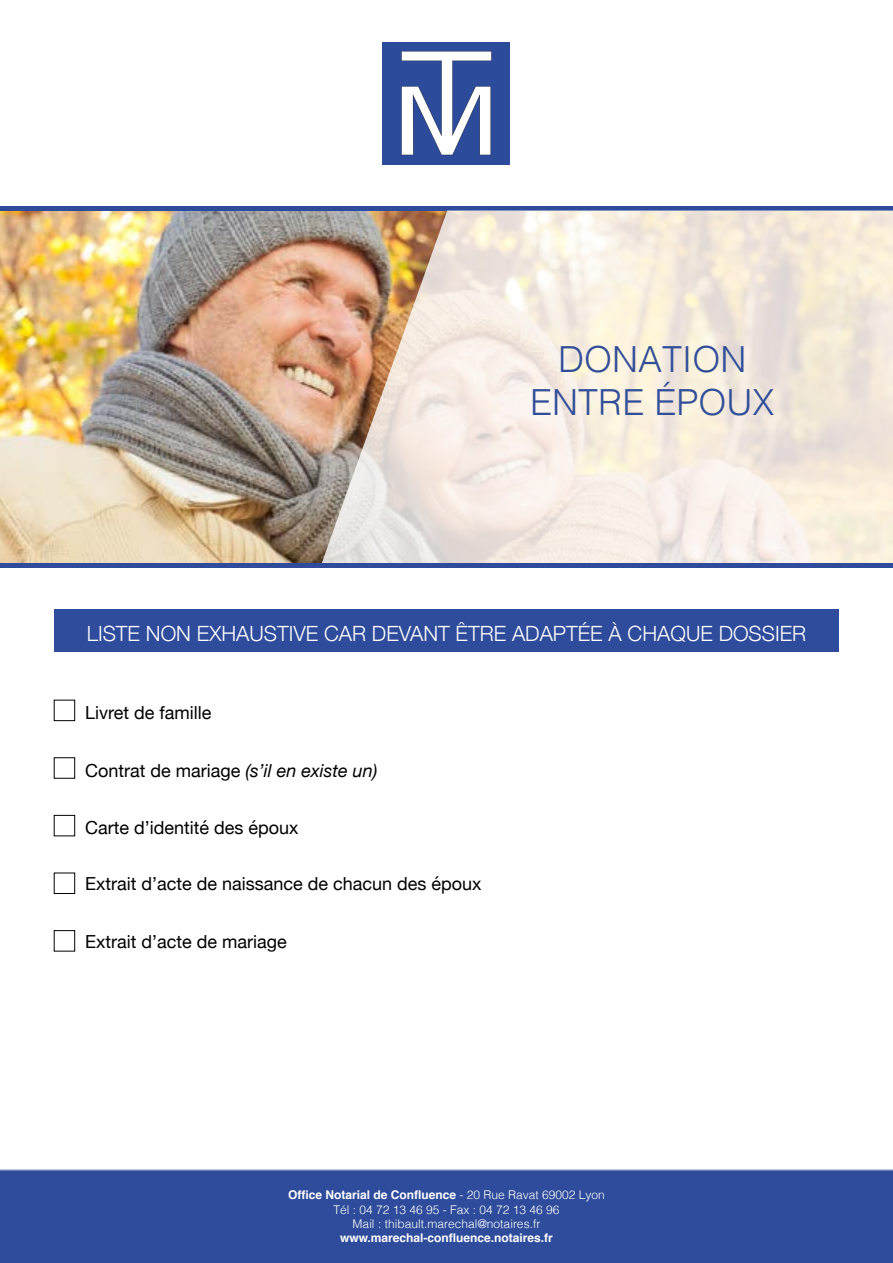
<style>
.page{position:relative;width:893px;height:1263px;background:#fff}
.page>*{position:absolute;margin:0;border:0;box-sizing:border-box;transform-origin:0 0}
.t1{font:300 36px/43.2px "Helvetica";color:#314e99;text-align:center}
.t2{font:300 21px "Helvetica Neue";color:#fff}
.t3{font:18px "Helvetica Neue";color:#000}
.t4{font:300 12px/14.4px "Helvetica";color:#fff;text-align:center}
.t5{font:700 12px "Helvetica";color:#fff}
.s1{font-style:italic}
.s2{font-weight:700}
</style>
<div class="page">
<img style="left:0;top:210px;width:322px;height:353px">
<hr style="left:0;top:206px;width:893px;height:4px;background:#2e4c9b">
<svg style="left:322px;top:210px;width:571px;height:353px;background:#ecdfd2"></svg>
<div style="left:0;top:563px;width:893px;height:5px;background:#2e4c9b"></div>
<div style="left:0;top:1169px;width:893px;height:94px;background:#2e4c9b"></div>
<div style="left:54px;top:610px;width:785px;height:42px;background:#2e4c9b"></div>
<div style="left:54px;top:700px;width:21px;height:21px;border:1px solid #000"></div>
<div style="left:54px;top:757px;width:21px;height:21px;border:1px solid #000"></div>
<div style="left:54px;top:873px;width:21px;height:21px;border:1px solid #000"></div>
<div style="left:383px;top:42px;width:127px;height:122px;background:#2d4b9b"></div>
<svg style="left:401px;top:51px;width:91px;height:104px"></svg>
<div style="left:54px;top:930px;width:21px;height:21px;border:1px solid #000"></div>
<div style="left:54px;top:815px;width:21px;height:21px;border:1px solid #000"></div>
<h1 class="t1" style="left:530px;top:335px;width:246px">DONATION<br>ENTRE ÉPOUX</h1>
<p class="t2" style="left:87px;top:617px;width:721px">LISTE NON EXHAUSTIVE CAR DEVANT ÊTRE ADAPTÉE À CHAQUE DOSSIER</p>
<p class="t3" style="left:85px;top:699px;width:128px">Livret de famille</p>
<p class="t3" style="left:85px;top:757px;width:294px">Contrat de mariage <span class="s1">(s’il en existe un)</span></p>
<p class="t3" style="left:85px;top:815px;width:215px">Carte d’identité des époux</p>
<p class="t3" style="left:85px;top:870px;width:398px">Extrait d’acte de naissance de chacun des époux</p>
<p class="t3" style="left:85px;top:928px;width:203px">Extrait d’acte de mariage</p>
<p class="t4" style="left:288px;top:1187px;width:318px"><span class="s2">Office Notarial de Confluence</span> - 20 Rue Ravat 69002 Lyon<br>Tél : 04 72 13 46 95 - Fax : 04 72 13 46 96<br>Mail : thibault.marechal@notaires.fr</p>
<p class="t5" style="left:340px;top:1228px;width:214px">www.marechal-confluence.notaires.fr</p>
</div>
